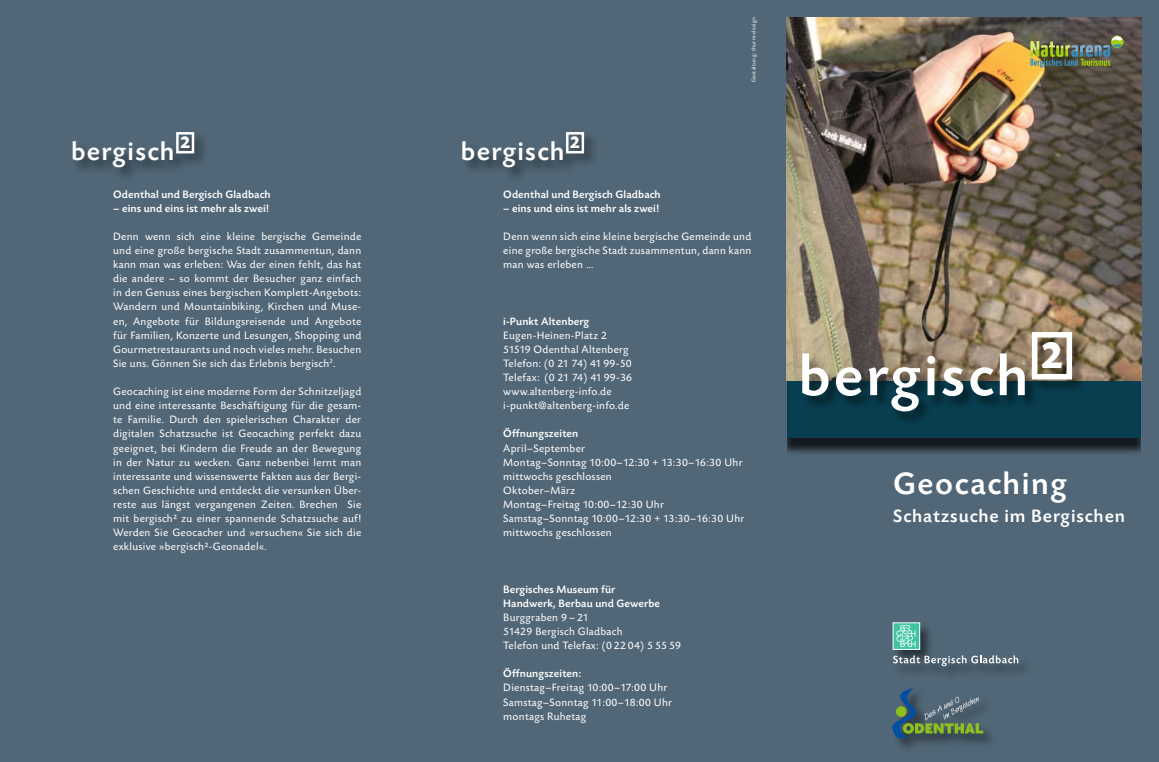
<style>
.page{position:relative;width:1159px;height:762px;background:#516676}
.page>*{position:absolute;margin:0;border:0;box-sizing:border-box;transform-origin:0 0}
.t1{font:500 60px "Today SB";letter-spacing:.05em;color:#fff}
.t2{font:700 40px "Today SB";color:#fff}
.t3{font:500 32.5px "Today SB";letter-spacing:.05em;color:#fff}
.t4{font:500 27px "Today SB";letter-spacing:.05em;color:#fff}
.t5{font:500 18.75px "Today SB";letter-spacing:.05em;color:#fff}
.t6{font:700 18px "Today SB";color:#fff}
.t7{font:11.25px/14.1px "Today SB";letter-spacing:.025em;color:#fff}
.t8{font:500 11.25px/14.1px "Today SB";letter-spacing:.01em;color:#fff}
.t9{font:5.62px "Today SB";letter-spacing:.05em;color:#fff}
</style>
<div class="page">
<div style="left:780px;top:386px;width:368px;height:70px;background:#000;opacity:.75"></div>
<div style="left:787px;top:381px;width:354px;height:56px;background:#083e4f"></div>
<div style="left:761px;top:0;width:26px;height:544px;background:#516676"></div>
<div style="left:1141px;top:0;width:18px;height:544px;background:#516676"></div>
<img style="left:787px;top:18px;width:354px;height:363px">
<div style="left:801px;top:313px;width:285px;height:110px;background:#000;opacity:.5"></div>
<div style="left:1032px;top:332px;width:40px;height:47px;border:6px solid #fff"></div>
<svg style="left:1030px;top:35px;width:93px;height:33px"></svg>
<div style="left:892px;top:621px;width:140px;height:59px;background:#000;opacity:.5"></div>
<div style="left:893px;top:623px;width:26px;height:26px;background:#3fc4a1"></div>
<div style="left:892px;top:622px;width:28px;height:28px;border:1px solid #fff"></div>
<svg style="left:896px;top:625px;width:19px;height:22px"></svg>
<svg style="left:893px;top:655px;width:125px;height:11px"></svg>
<div style="left:892px;top:687px;width:105px;height:65px;background:#000;opacity:.5"></div>
<svg style="left:892px;top:688px;width:91px;height:50px"></svg>
<div style="left:462px;top:131px;width:137px;height:51px;background:#000;opacity:.5"></div>
<div style="left:566px;top:132px;width:18px;height:21px;border:2px solid #fff"></div>
<div style="left:72px;top:131px;width:137px;height:51px;background:#000;opacity:.5"></div>
<div style="left:176px;top:132px;width:18px;height:21px;border:2px solid #fff"></div>
<h3 class="t4" style="left:71px;top:137px;width:105px">bergisch</h3>
<h3 class="t6" style="left:180px;top:133px;width:12px">2</h3>
<p class="t8" style="left:113px;top:187px;width:159px">Odenthal und Bergisch Gladbach</p>
<p class="t8" style="left:113px;top:201px;width:157px">– eins und eins ist mehr als zwei!</p>
<p class="t7" style="left:113px;top:230px;width:250px;text-align:justify">Denn wenn sich eine kleine bergische Gemeinde und eine große bergische Stadt zusammentun, dann kann man was erleben: Was der einen fehlt, das hat die andere – so kommt der Besucher ganz einfach in den Genuss eines bergischen Komplett-Angebots:<br>Wandern und Mountainbiking, Kirchen und Muse&shy;en, Angebote für Bildungsreisende und Angebote für Familien, Konzerte und Lesungen, Shopping und Gourmetrestaurants und noch vieles mehr. Besuchen Sie uns. Gönnen Sie sich das Erlebnis bergisch<sup>2</sup>.</p>
<p class="t7" style="left:113px;top:385px;width:250px;text-align:justify">Geocaching ist eine moderne Form der Schnitzeljagd und eine interessante Beschäftigung für die gesam&shy;te Familie. Durch den spielerischen Charakter der digitalen Schatzsuche ist Geocaching perfekt dazu geeignet, bei Kindern die Freude an der Bewegung in der Natur zu wecken. Ganz nebenbei lernt man interessante und wissenswerte Fakten aus der Bergi&shy;schen Geschichte und entdeckt die versunken Über&shy;reste aus längst vergangenen Zeiten. Brechen Sie mit bergisch² zu einer spannende Schatzsuche auf!<br>Werden Sie Geocacher und »ersuchen« Sie sich die exklusive »bergisch²-Geonadel«.</p>
<h3 class="t4" style="left:461px;top:137px;width:105px">bergisch</h3>
<h3 class="t6" style="left:570px;top:133px;width:12px">2</h3>
<p class="t9" style="left:750px;top:82px;width:66px;rotate:-90deg">Gestaltung: thurm-design</p>
<p class="t8" style="left:503px;top:187px;width:159px">Odenthal und Bergisch Gladbach</p>
<p class="t8" style="left:503px;top:201px;width:157px">– eins und eins ist mehr als zwei!</p>
<p class="t7" style="left:503px;top:230px;width:250px;text-align:justify">Denn wenn sich eine kleine bergische Gemeinde und eine große bergische Stadt zusammentun, dann kann man was erleben ...</p>
<p class="t8" style="left:503px;top:314px;width:87px">i-Punkt Altenberg</p>
<p class="t7" style="left:503px;top:328px;width:130px">Eugen-Heinen-Platz 2<br>51519 Odenthal Altenberg<br>Telefon: (0 21 74) 41 99-50<br>Telefax: (0 21 74) 41 99-36 www.altenberg-info.de i-punkt@altenberg-info.de</p>
<p class="t8" style="left:503px;top:427px;width:77px">Öffnungszeiten</p>
<p class="t7" style="left:503px;top:441px;width:243px">April–September<br>Montag–Sonntag 10:00–12:30 + 13:30–16:30 Uhr mittwochs geschlossen<br>Oktober–März<br>Montag–Freitag 10:00–12:30 Uhr<br>Samstag–Sonntag 10:00–12:30 + 13:30–16:30 Uhr mittwochs geschlossen</p>
<p class="t8" style="left:503px;top:582px;width:158px">Bergisches Museum für<br>Handwerk, Berbau und Gewerbe</p>
<p class="t7" style="left:503px;top:610px;width:179px">Burggraben 9 – 21<br>51429 Bergisch Gladbach<br>Telefon und Telefax: (0 22 04) 5 55 59</p>
<p class="t8" style="left:503px;top:667px;width:79px">Öffnungszeiten:</p>
<p class="t7" style="left:503px;top:681px;width:170px">Dienstag–Freitag 10:00–17:00 Uhr<br>Samstag–Sonntag 11:00–18:00 Uhr montags Ruhetag</p>
<h1 class="t1" style="left:798px;top:344px;width:231px">bergisch</h1>
<h2 class="t2" style="left:1040px;top:333px;width:25px">2</h2>
<h3 class="t3" style="left:893px;top:466px;width:175px">Geocaching</h3>
<h3 class="t5" style="left:893px;top:506px;width:233px">Schatzsuche im Bergischen</h3>
</div>
